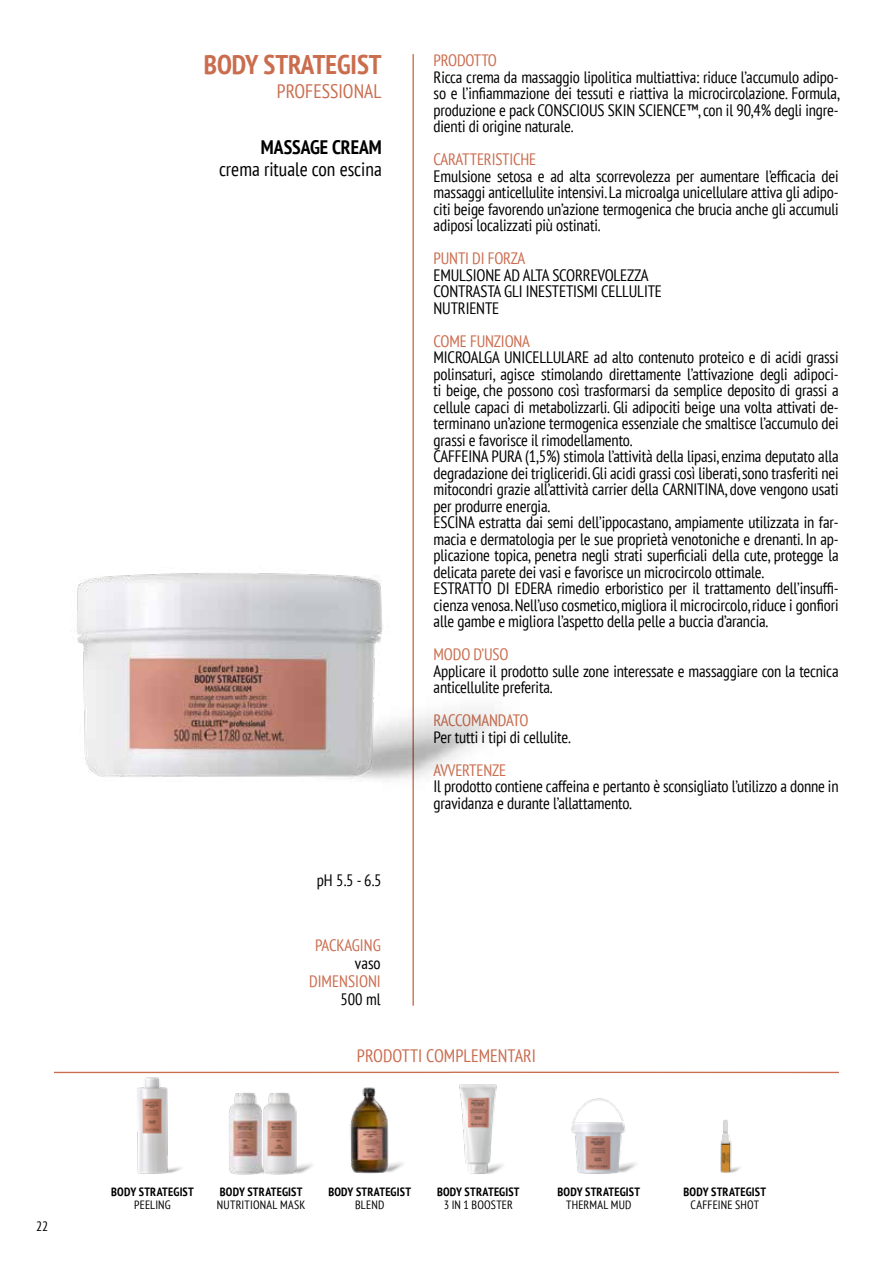
<style>
.page{position:relative;width:893px;height:1263px;background:#fff}
.page>*{position:absolute;margin:0;border:0;box-sizing:border-box;transform-origin:0 0}
.t1{font:700 condensed 27px "PT Sans";color:#ca6d4f}
.t2{font:condensed 19.5px "PT Sans";color:#000}
.t3{font:condensed 19.5px "PT Sans";color:#ca6d4f}
.t4{font:700 condensed 19.5px "PT Sans";color:#000}
.t5{font:condensed 18px "PT Sans";color:#ca6d4f}
.t6{font:condensed 16.5px/16.5px "PT Sans";letter-spacing:-.01em;color:#000}
.t7{font:condensed 16.5px "PT Sans";letter-spacing:-.01em;color:#ca6d4f}
.t8{font:condensed 16.5px "PT Sans";letter-spacing:-.03em;color:#ca6d4f}
.t9{font:condensed 13.5px "PT Sans";color:#000}
.t10{font:700 condensed 12px "PT Sans";letter-spacing:.02em;color:#000}
.t11{font:condensed 12px "PT Sans";letter-spacing:.015em;color:#000}
</style>
<div class="page">
<hr style="left:412px;top:54px;width:2px;height:952px;background:#ca6d4f">
<svg style="left:54px;top:1071px;width:785px;height:3px"></svg>
<img style="left:77px;top:534px;width:422px;height:262px">
<img style="left:136px;top:1071px;width:56px;height:103px">
<img style="left:459px;top:1084px;width:44px;height:90px">
<img style="left:229px;top:1092px;width:83px;height:83px">
<img style="left:350px;top:1087px;width:53px;height:87px">
<img style="left:571px;top:1098px;width:65px;height:76px">
<img style="left:720px;top:1119px;width:20px;height:54px">
<p class="t9" style="left:36px;top:1217px;width:14px">22</p>
<h1 class="t1" style="left:204px;top:47px;width:179px">BODY STRATEGIST</h1>
<p class="t3" style="left:277px;top:79px;width:106px">PROFESSIONAL</p>
<p class="t4" style="left:261px;top:134px;width:122px">MASSAGE CREAM</p>
<p class="t2" style="left:219px;top:157px;width:164px">crema rituale con escina</p>
<p class="t6" style="left:317px;top:872px;width:66px">pH 5.5 - 6.5</p>
<p class="t7" style="left:315px;top:935px;width:67px">PACKAGING</p>
<p class="t6" style="left:355px;top:955px;width:27px">vaso</p>
<p class="t7" style="left:309px;top:971px;width:73px">DIMENSIONI</p>
<p class="t6" style="left:340px;top:991px;width:42px">500 ml</p>
<p class="t7" style="left:434px;top:50px;width:65px">PRODOTTO</p>
<p class="t6" style="left:434px;top:68px;width:408px;text-align:justify">Ricca crema da massaggio lipolitica multiattiva: riduce l’accumulo adipo&shy;so e l’infiammazione dei tessuti e riattiva la microcircolazione. Formula, produzione e pack CONSCIOUS SKIN SCIENCE™, con il 90,4% degli ingre&shy;dienti di origine naturale.</p>
<p class="t7" style="left:434px;top:149px;width:104px">CARATTERISTICHE</p>
<p class="t6" style="left:434px;top:167px;width:407px;text-align:justify">Emulsione setosa e ad alta scorrevolezza per aumentare l’efficacia dei massaggi anticellulite intensivi. La microalga unicellulare attiva gli adipo&shy;citi beige favorendo un’azione termogenica che brucia anche gli accumuli adiposi localizzati più ostinati.</p>
<p class="t7" style="left:434px;top:248px;width:93px">PUNTI DI FORZA</p>
<p class="t6" style="left:434px;top:266px;width:230px">EMULSIONE AD ALTA SCORREVOLEZZA<br>CONTRASTA GLI INESTETISMI CELLULITE<br>NUTRIENTE</p>
<p class="t7" style="left:434px;top:330px;width:98px">COME FUNZIONA</p>
<p class="t6" style="left:434px;top:349px;width:407px">MICROALGA UNICELLULARE ad alto contenuto proteico e di acidi grassi polinsaturi, agisce stimolando direttamente l’attivazione degli adipoci&shy;ti beige, che possono così trasformarsi da semplice deposito di grassi a cellule capaci di metabolizzarli. Gli adipociti beige una volta attivati de&shy;terminano un’azione termogenica essenziale che smaltisce l’accumulo dei grassi e favorisce il rimodellamento.<br>CAFFEINA PURA (1,5%) stimola l’attività della lipasi, enzima deputato alla degradazione dei trigliceridi. Gli acidi grassi così liberati, sono trasferiti nei mitocondri grazie all’attività carrier della CARNITINA, dove vengono usati per produrre energia.<br>ESCINA estratta dai semi dell’ippocastano, ampiamente utilizzata in far&shy;macia e dermatologia per le sue proprietà venotoniche e drenanti. In ap&shy;plicazione topica, penetra negli strati superficiali della cute, protegge la delicata parete dei vasi e favorisce un microcircolo ottimale.<br>ESTRATTO DI EDERA rimedio erboristico per il trattamento dell’insuffi&shy;cienza venosa. Nell’uso cosmetico, migliora il microcircolo, riduce i gonfiori alle gambe e migliora l’aspetto della pelle a buccia d’arancia.</p>
<p class="t7" style="left:434px;top:644px;width:76px">MODO D’USO</p>
<p class="t6" style="left:434px;top:662px;width:407px">Applicare il prodotto sulle zone interessate e massaggiare con la tecnica anticellulite preferita.</p>
<p class="t8" style="left:434px;top:710px;width:96px">RACCOMANDATO</p>
<p class="t6" style="left:434px;top:728px;width:138px">Per tutti i tipi di cellulite.</p>
<p class="t7" style="left:434px;top:759px;width:74px">AVVERTENZE</p>
<p class="t6" style="left:434px;top:778px;width:407px">Il prodotto contiene caffeina e pertanto è sconsigliato l’utilizzo a donne in gravidanza e durante l’allattamento.</p>
<p class="t5" style="left:357px;top:1043px;width:181px">PRODOTTI COMPLEMENTARI</p>
<p class="t10" style="left:111px;top:1184px;width:84px">BODY STRATEGIST</p>
<p class="t11" style="left:134px;top:1197px;width:38px">PEELING</p>
<p class="t10" style="left:220px;top:1184px;width:84px">BODY STRATEGIST</p>
<p class="t11" style="left:217px;top:1197px;width:90px">NUTRITIONAL MASK</p>
<p class="t10" style="left:328px;top:1184px;width:84px">BODY STRATEGIST</p>
<p class="t11" style="left:355px;top:1197px;width:31px">BLEND</p>
<p class="t10" style="left:437px;top:1184px;width:84px">BODY STRATEGIST</p>
<p class="t11" style="left:444px;top:1197px;width:71px">3 IN 1 BOOSTER</p>
<p class="t10" style="left:557px;top:1184px;width:84px">BODY STRATEGIST</p>
<p class="t11" style="left:566px;top:1197px;width:67px">THERMAL MUD</p>
<p class="t10" style="left:683px;top:1184px;width:84px">BODY STRATEGIST</p>
<p class="t11" style="left:691px;top:1197px;width:70px">CAFFEINE SHOT</p>
</div>
